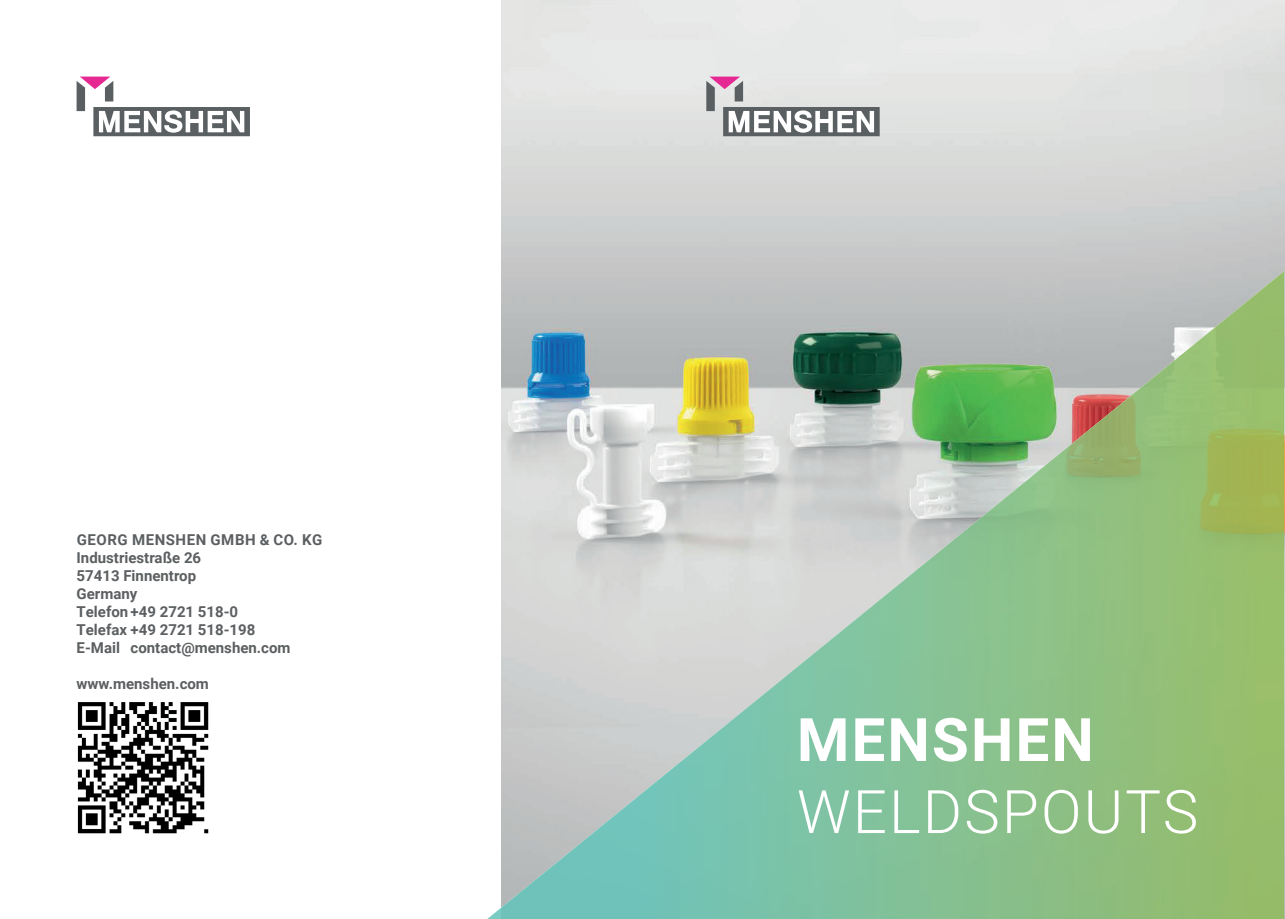
<style>
.page{position:relative;width:1285px;height:919px;background:#fff}
.page>*{position:absolute;margin:0;border:0;box-sizing:border-box;transform-origin:0 0}
.t1{font:300 60px "Roboto";letter-spacing:.035em;color:#fff}
.t2{font:700 60px "Roboto";letter-spacing:.035em;color:#fff}
.t3{font:700 15px/18px "Roboto";color:#5c5f61}
</style>
<div class="page">
<img style="left:501px;top:0;width:783px;height:918px">
<img style="left:1179px;top:271px;width:104px;height:647px">
<div style="left:1127px;top:355px;width:53px;height:563px;background:#93bf79"></div>
<img style="left:1074px;top:398px;width:53px;height:520px">
<img style="left:970px;top:440px;width:105px;height:478px">
<div style="left:918px;top:525px;width:53px;height:393px;background:#87c294"></div>
<div style="left:866px;top:568px;width:52px;height:350px;background:#84c39b"></div>
<img style="left:813px;top:610px;width:53px;height:308px">
<img style="left:709px;top:652px;width:105px;height:266px">
<img style="left:657px;top:737px;width:53px;height:181px">
<img style="left:605px;top:780px;width:52px;height:138px">
<img style="left:552px;top:822px;width:53px;height:96px">
<img style="left:501px;top:865px;width:52px;height:53px">
<img style="left:77px;top:702px;width:132px;height:132px">
<svg style="left:706px;top:77px;width:173px;height:59px;background:#bebdbf"></svg>
<svg style="left:77px;top:77px;width:173px;height:59px"></svg>
<p class="t3" style="left:77px;top:530px;width:247px">GEORG MENSHEN GMBH &amp; CO. KG<br>Industriestraße 26<br>57413 Finnentrop<br>Germany<br>Telefon +49 2721 518-0<br>Telefax +49 2721 518-198<br>E-Mail contact@menshen.com</p>
<p class="t3" style="left:77px;top:674px;width:134px">www.menshen.com</p>
<h1 class="t2" style="left:796px;top:697px;width:298px">MENSHEN</h1>
<h1 class="t1" style="left:796px;top:769px;width:403px">WELDSPOUTS</h1>
</div>
